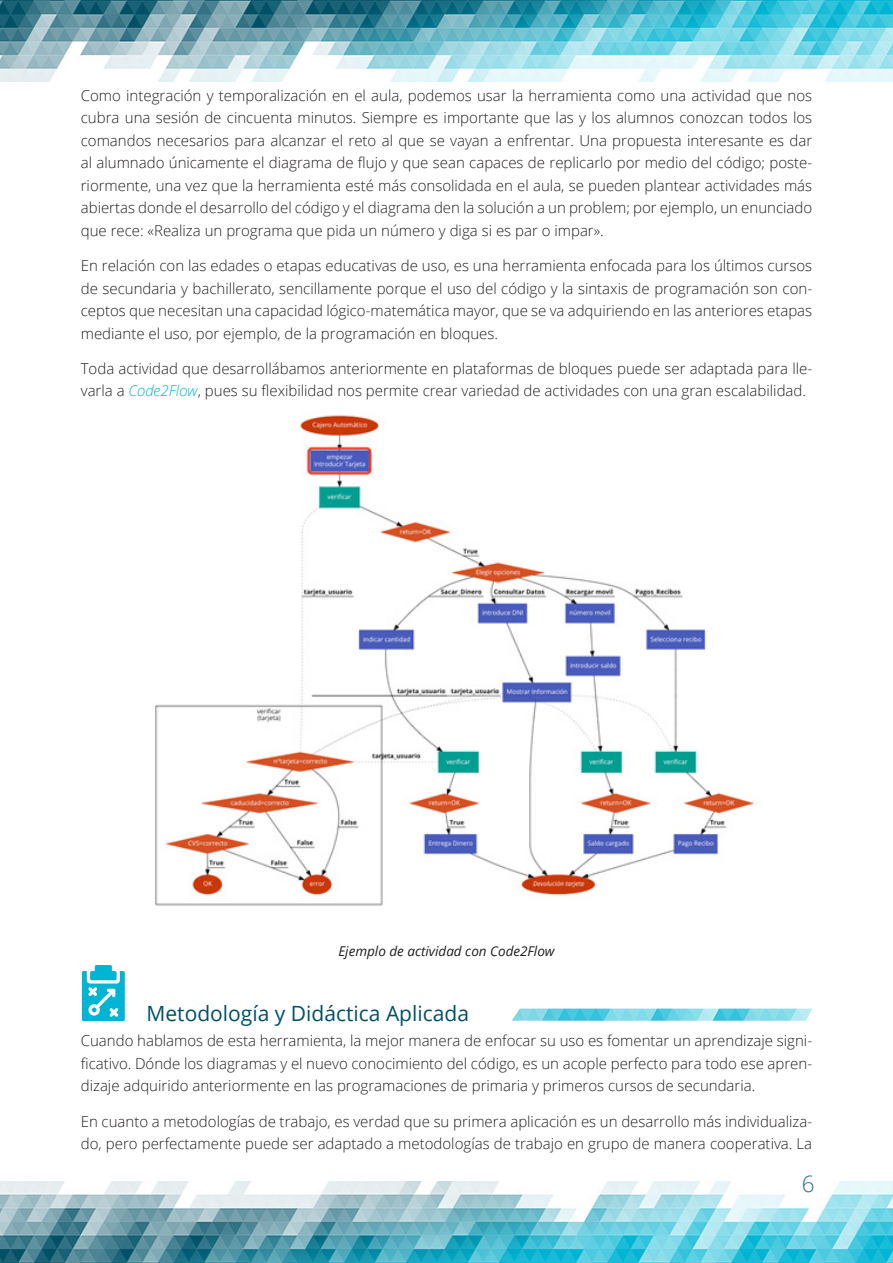
<style>
.page{position:relative;width:893px;height:1263px;background:#fff}
.page>*{position:absolute;margin:0;border:0;box-sizing:border-box;transform-origin:0 0}
.t1{font:300 22.5px "Open Sans";color:#22728e}
.t2{font:21px "Open Sans";color:#005066}
.base{font:300 15px/22.5px "Open Sans";color:#231f20;text-align:justify}
.Pies_de_foto{font:italic 13.5px "Open Sans";color:#231f20}
.s1{font-style:italic;color:#00b5d3}
</style>
<div class="page">
<img style="left:0;top:0;width:893px;height:81px">
<img style="left:0;top:1182px;width:893px;height:81px">
<img style="left:155px;top:415px;width:600px;height:491px">
<svg style="left:82px;top:965px;width:43px;height:56px"></svg>
<img style="left:512px;top:1008px;width:300px;height:13px">
<p class="base" style="left:81px;top:84px;width:733px">Como integración y temporalización en el aula, podemos usar la herramienta como una actividad que nos cubra una sesión de cincuenta minutos. Siempre es importante que las y los alumnos conozcan todos los comandos necesarios para alcanzar el reto al que se vayan a enfrentar. Una propuesta interesante es dar al alumnado únicamente el diagrama de flujo y que sean capaces de replicarlo por medio del código; poste&shy;riormente, una vez que la herramienta esté más consolidada en el aula, se pueden plantear actividades más abiertas donde el desarrollo del código y el diagrama den la solución a un problem; por ejemplo, un enunciado que rece: «Realiza un programa que pida un número y diga si es par o impar».</p>
<p class="base" style="left:81px;top:254px;width:733px">En relación con las edades o etapas educativas de uso, es una herramienta enfocada para los últimos cursos de secundaria y bachillerato, sencillamente porque el uso del código y la sintaxis de programación son con&shy;ceptos que necesitan una capacidad lógico-matemática mayor, que se va adquiriendo en las anteriores etapas mediante el uso, por ejemplo, de la programación en bloques.</p>
<p class="base" style="left:81px;top:357px;width:733px">Toda actividad que desarrollábamos anteriormente en plataformas de bloques puede ser adaptada para lle&shy;varla a <span class="s1">Code2Flow</span>, pues su flexibilidad nos permite crear variedad de actividades con una gran escalabilidad.</p>
<p class="Pies_de_foto" style="left:338px;top:942px;width:218px">Ejemplo de actividad con Code2Flow</p>
<p class="t2" style="left:147px;top:999px;width:324px">Metodología y Didáctica Aplicada</p>
<p class="base" style="left:81px;top:1029px;width:733px">Cuando hablamos de esta herramienta, la mejor manera de enfocar su uso es fomentar un aprendizaje signi&shy;ficativo. Dónde los diagramas y el nuevo conocimiento del código, es un acople perfecto para todo ese apren&shy;dizaje adquirido anteriormente en las programaciones de primaria y primeros cursos de secundaria.</p>
<p class="base" style="left:81px;top:1109px;width:733px">En cuanto a metodologías de trabajo, es verdad que su primera aplicación es un desarrollo más individualiza&shy;do, pero perfectamente puede ser adaptado a metodologías de trabajo en grupo de manera cooperativa. La</p>
<h1 class="t1" style="left:802px;top:1168px;width:14px">6</h1>
</div>
